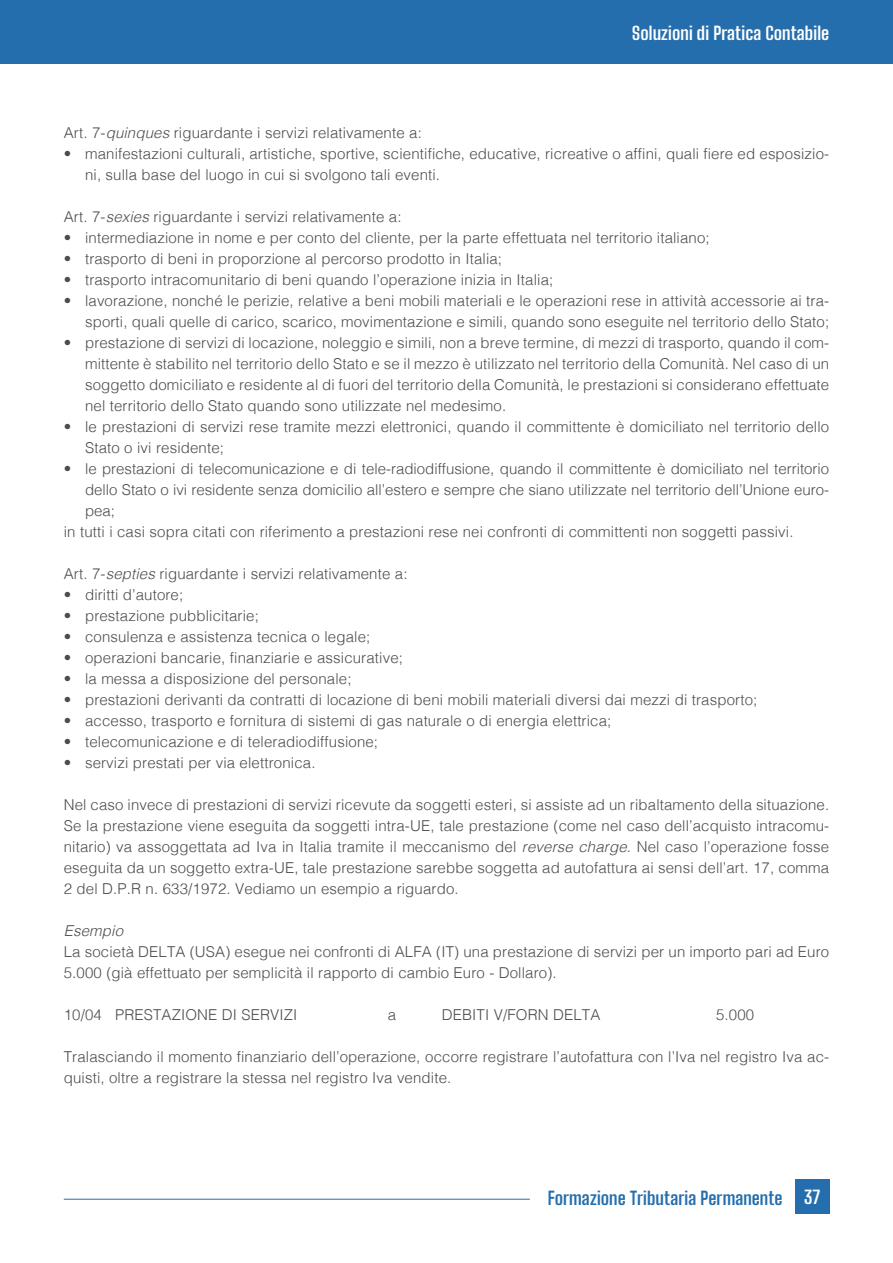
<style>
.page{position:relative;width:893px;height:1263px;background:#fff}
.page>*{position:absolute;margin:0;border:0;box-sizing:border-box;transform-origin:0 0}
.t1{font:700 18px "Big Shoulders Text";color:#256ead}
.t2{font:700 18px "Big Shoulders Text";letter-spacing:.01em;color:#fff}
.Elenco_Puntato_1{font:300 15px/21px "Helvetica";letter-spacing:.01em;color:#4b4c4d}
.Testo{font:300 15px/21px "Helvetica";letter-spacing:.01em;color:#4b4c4d}
.Testo-2{font:italic 300 15px "Helvetica";letter-spacing:.01em;color:#4b4c4d}
.s1{font-style:italic}
.s2{color:#fff}
</style>
<div class="page">
<div style="left:0;top:0;width:893px;height:64px;background:#256ead"></div>
<hr style="left:64px;top:1199px;width:466px;height:1px;background:#256ead">
<div style="left:795px;top:1179px;width:34px;height:34px;background:#256ead"></div>
<p class="t2" style="left:632px;top:21px;width:199px">Soluzioni di Pratica Contabile</p>
<p class="Testo" style="left:64px;top:121px;width:360px">Art. 7-<span class="s1">quinques</span> riguardante i servizi relativamente a:</p>
<p class="Elenco_Puntato_1" style="left:85px;top:142px;width:746px;text-indent:-21px">• manifestazioni culturali, artistiche, sportive, scientifiche, educative, ricreative o affini, quali fiere ed esposizio&shy;ni, sulla base del luogo in cui si svolgono tali eventi.</p>
<p class="Testo" style="left:64px;top:205px;width:339px">Art. 7-<span class="s1">sexies</span> riguardante i servizi relativamente a:</p>
<p class="Elenco_Puntato_1" style="left:64px;top:226px;width:647px">• intermediazione in nome e per conto del cliente, per la parte effettuata nel territorio italiano;</p>
<p class="Elenco_Puntato_1" style="left:64px;top:247px;width:440px">• trasporto di beni in proporzione al percorso prodotto in Italia;</p>
<p class="Elenco_Puntato_1" style="left:64px;top:268px;width:491px">• trasporto intracomunitario di beni quando l’operazione inizia in Italia;</p>
<p class="Elenco_Puntato_1" style="left:64px;top:289px;width:767px;text-align:right">• lavorazione, nonché le perizie, relative a beni mobili materiali e le operazioni rese in attività accessorie ai tra&shy;sporti, quali quelle di carico, scarico, movimentazione e simili, quando sono eseguite nel territorio dello Stato;</p>
<p class="Elenco_Puntato_1" style="left:85px;top:331px;width:746px;text-align:justify;text-indent:-21px">• prestazione di servizi di locazione, noleggio e simili, non a breve termine, di mezzi di trasporto, quando il com&shy;mittente è stabilito nel territorio dello Stato e se il mezzo è utilizzato nel territorio della Comunità. Nel caso di un soggetto domiciliato e residente al di fuori del territorio della Comunità, le prestazioni si considerano effettuate nel territorio dello Stato quando sono utilizzate nel medesimo.</p>
<p class="Elenco_Puntato_1" style="left:85px;top:415px;width:746px;text-indent:-21px">• le prestazioni di servizi rese tramite mezzi elettronici, quando il committente è domiciliato nel territorio dello<br>Stato o ivi residente;</p>
<p class="Elenco_Puntato_1" style="left:85px;top:457px;width:746px;text-align:justify;text-indent:-21px">• le prestazioni di telecomunicazione e di tele-radiodiffusione, quando il committente è domiciliato nel territorio dello Stato o ivi residente senza domicilio all’estero e sempre che siano utilizzate nel territorio dell’Unione euro&shy;pea;</p>
<p class="Elenco_Puntato_1" style="left:64px;top:520px;width:731px">in tutti i casi sopra citati con riferimento a prestazioni rese nei confronti di committenti non soggetti passivi.</p>
<p class="Testo" style="left:64px;top:562px;width:345px">Art. 7-<span class="s1">septies</span> riguardante i servizi relativamente a:</p>
<p class="Elenco_Puntato_1" style="left:64px;top:583px;width:121px">• diritti d’autore;</p>
<p class="Elenco_Puntato_1" style="left:64px;top:604px;width:197px">• prestazione pubblicitarie;</p>
<p class="Elenco_Puntato_1" style="left:64px;top:625px;width:308px">• consulenza e assistenza tecnica o legale;</p>
<p class="Elenco_Puntato_1" style="left:64px;top:646px;width:341px">• operazioni bancarie, finanziarie e assicurative;</p>
<p class="Elenco_Puntato_1" style="left:64px;top:667px;width:289px">• la messa a disposizione del personale;</p>
<p class="Elenco_Puntato_1" style="left:64px;top:688px;width:695px">• prestazioni derivanti da contratti di locazione di beni mobili materiali diversi dai mezzi di trasporto;</p>
<p class="Elenco_Puntato_1" style="left:64px;top:709px;width:549px">• accesso, trasporto e fornitura di sistemi di gas naturale o di energia elettrica;</p>
<p class="Elenco_Puntato_1" style="left:64px;top:730px;width:316px">• telecomunicazione e di teleradiodiffusione;</p>
<p class="Elenco_Puntato_1" style="left:64px;top:751px;width:253px">• servizi prestati per via elettronica.</p>
<p class="Testo" style="left:64px;top:793px;width:767px;text-align:justify">Nel caso invece di prestazioni di servizi ricevute da soggetti esteri, si assiste ad un ribaltamento della situazione.<br>Se la prestazione viene eseguita da soggetti intra-UE, tale prestazione (come nel caso dell’acquisto intracomu&shy;nitario) va assoggettata ad Iva in Italia tramite il meccanismo del <span class="s1">reverse charge</span>. Nel caso l’operazione fosse eseguita da un soggetto extra-UE, tale prestazione sarebbe soggetta ad autofattura ai sensi dell’art. 17, comma 2 del D.P.R n. 633/1972. Vediamo un esempio a riguardo.</p>
<p class="Testo-2" style="left:64px;top:918px;width:61px">Esempio</p>
<p class="Testo" style="left:64px;top:940px;width:767px">La società DELTA (USA) esegue nei confronti di ALFA (IT) una prestazione di servizi per un importo pari ad Euro<br>5.000 (già effettuato per semplicità il rapporto di cambio Euro - Dollaro).</p>
<p class="Testo" style="left:64px;top:1003px;width:235px">10/04 PRESTAZIONE DI SERVIZI</p>
<p class="Testo" style="left:388px;top:1003px;width:10px">a</p>
<p class="Testo" style="left:442px;top:1003px;width:160px">DEBITI V/FORN DELTA</p>
<p class="Testo" style="left:716px;top:1003px;width:40px">5.000</p>
<p class="Testo" style="left:64px;top:1045px;width:767px">Tralasciando il momento finanziario dell’operazione, occorre registrare l’autofattura con l’Iva nel registro Iva ac&shy;quisti, oltre a registrare la stessa nel registro Iva vendite.</p>
<p class="t1" style="left:548px;top:1185px;width:274px">Formazione Tributaria Permanente <span class="s2">37</span></p>
</div>
